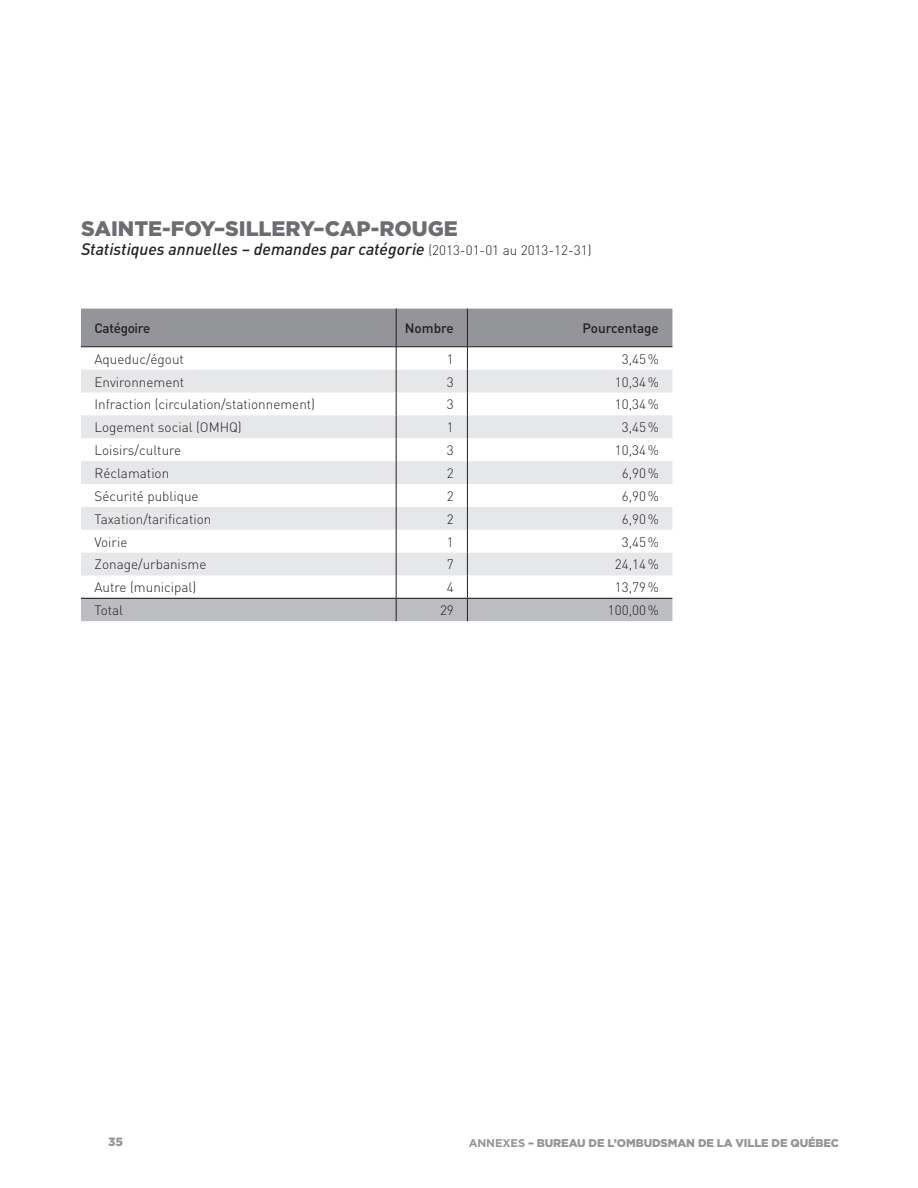
<style>
.page{position:relative;width:918px;height:1188px;background:#fff}
.page>*{position:absolute;margin:0;border:0;box-sizing:border-box;transform-origin:0 0}
.TITRES_sections{font:900 21px "Gotham";color:#6c6d70}
.TITRES_sections-2{font:italic 500 16.5px "DIN";color:#231f20}
.Texte_Courant{font:300 13.5px "DIN";color:#231f20}
.Texte_Courant-2{font:500 13.5px "DIN";letter-spacing:-.01em;color:#231f20}
.t1{font:900 12px "Gotham";color:#939598}
.t2{font:900 11.25px "Gotham";letter-spacing:-.01em;color:#939598}
.s1{font-weight:300;font-style:normal;font-size:13.5px}
.s2{font-weight:700}
</style>
<div class="page">
<svg style="left:81px;top:309px;width:591px;height:312px"></svg>
<hr style="left:467px;top:598px;width:205px;height:1px;background:#231f20">
<p class="TITRES_sections" style="left:81px;top:216px;width:378px">SAINTE-FOY–SILLERY–CAP-ROUGE</p>
<p class="TITRES_sections-2" style="left:81px;top:239px;width:512px">Statistiques annuelles – demandes par catégorie <span class="s1">(2013-01-01 au 2013-12-31)</span></p>
<p class="Texte_Courant-2" style="left:94px;top:320px;width:57px">Catégoire</p>
<p class="Texte_Courant-2" style="left:405px;top:320px;width:51px">Nombre</p>
<p class="Texte_Courant-2" style="left:583px;top:320px;width:78px">Pourcentage</p>
<p class="Texte_Courant" style="left:94px;top:350px;width:91px">Aqueduc/égout</p>
<p class="Texte_Courant" style="left:447px;top:350px;width:8px">1</p>
<p class="Texte_Courant" style="left:622px;top:350px;width:39px">3,45%</p>
<p class="Texte_Courant" style="left:94px;top:373px;width:91px">Environnement</p>
<p class="Texte_Courant" style="left:447px;top:373px;width:8px">3</p>
<p class="Texte_Courant" style="left:615px;top:373px;width:46px">10,34%</p>
<p class="Texte_Courant" style="left:94px;top:396px;width:222px">Infraction (circulation/stationnement)</p>
<p class="Texte_Courant" style="left:447px;top:396px;width:8px">3</p>
<p class="Texte_Courant" style="left:615px;top:396px;width:46px">10,34%</p>
<p class="Texte_Courant" style="left:94px;top:419px;width:149px">Logement social (OMHQ)</p>
<p class="Texte_Courant" style="left:447px;top:419px;width:8px">1</p>
<p class="Texte_Courant" style="left:622px;top:419px;width:39px">3,45%</p>
<p class="Texte_Courant" style="left:94px;top:442px;width:88px">Loisirs/culture</p>
<p class="Texte_Courant" style="left:447px;top:442px;width:8px">3</p>
<p class="Texte_Courant" style="left:615px;top:442px;width:46px">10,34%</p>
<p class="Texte_Courant" style="left:94px;top:465px;width:76px">Réclamation</p>
<p class="Texte_Courant" style="left:447px;top:465px;width:8px">2</p>
<p class="Texte_Courant" style="left:622px;top:465px;width:39px">6,90%</p>
<p class="Texte_Courant" style="left:94px;top:488px;width:106px">Sécurité publique</p>
<p class="Texte_Courant" style="left:447px;top:488px;width:8px">2</p>
<p class="Texte_Courant" style="left:622px;top:488px;width:39px">6,90%</p>
<p class="Texte_Courant" style="left:94px;top:511px;width:118px">Taxation/tarification</p>
<p class="Texte_Courant" style="left:447px;top:511px;width:8px">2</p>
<p class="Texte_Courant" style="left:622px;top:511px;width:39px">6,90%</p>
<p class="Texte_Courant" style="left:94px;top:533px;width:34px">Voirie</p>
<p class="Texte_Courant" style="left:447px;top:533px;width:8px">1</p>
<p class="Texte_Courant" style="left:622px;top:533px;width:39px">3,45%</p>
<p class="Texte_Courant" style="left:94px;top:556px;width:114px">Zonage/urbanisme</p>
<p class="Texte_Courant" style="left:447px;top:556px;width:8px">7</p>
<p class="Texte_Courant" style="left:615px;top:556px;width:46px">24,14%</p>
<p class="Texte_Courant" style="left:94px;top:579px;width:103px">Autre (municipal)</p>
<p class="Texte_Courant" style="left:447px;top:579px;width:8px">4</p>
<p class="Texte_Courant" style="left:615px;top:579px;width:46px">13,79%</p>
<p class="Texte_Courant" style="left:94px;top:602px;width:30px">Total</p>
<p class="Texte_Courant" style="left:440px;top:602px;width:15px">29</p>
<p class="Texte_Courant" style="left:608px;top:602px;width:53px">100,00%</p>
<p class="t1" style="left:108px;top:1135px;width:16px">35</p>
<p class="t2" style="left:469px;top:1137px;width:372px"><span class="s2">ANNEXES</span> – BUREAU DE L’OMBUDSMAN DE LA VILLE DE QUÉBEC</p>
</div>
